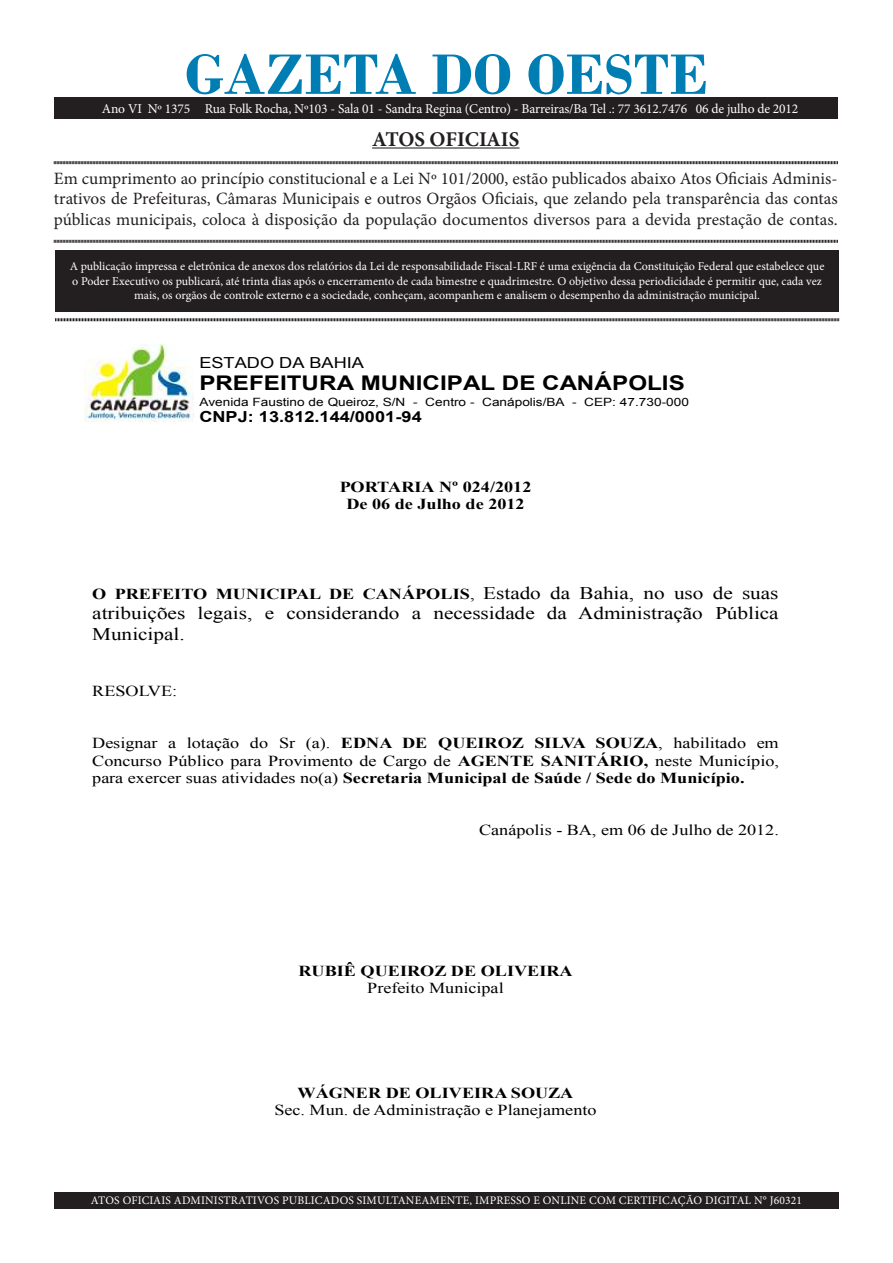
<style>
.page{position:relative;width:893px;height:1263px;background:#fff}
.page>*{position:absolute;margin:0;border:0;box-sizing:border-box;transform-origin:0 0}
.t1{font:700 60px "Bodoni";color:#007eb4}
.t2{font:700 21px "Minion Pro";letter-spacing:-.005em;color:#231f20}
.t3{font:700 20.25px "Arial";color:#000;scale:1.19 1}
.t4{font:17.85px/20.4px "Times New Roman";color:#000;scale:1.19 1}
.t5{font:17.25px/20.7px "Minion Pro";color:#231f20;text-align:justify}
.t6{font:15.15px/17.5px "Times New Roman";color:#000;text-align:justify;scale:1.19 1}
.t7{font:700 15.15px/17.5px "Times New Roman";color:#000;text-align:center;scale:1.19 1}
.t8{font:700 15.15px "Arial";color:#000;scale:1.19 1}
.t9{font:15.15px "Arial";color:#000;scale:1.19 1}
.t10{font:13.5px "Minion Pro";letter-spacing:-.01em;color:#fff}
.t11{font:12px/14.4px "Minion Pro";color:#fff;text-align:center}
.t12{font:11.55px "Minion Pro";letter-spacing:.015em;color:#fff}
.t13{font:11.4px "Arial";letter-spacing:.005em;color:#000;scale:1.19 1}
.s1{font-weight:400}
.s2{font-weight:400;font-size:17.85px}
.s3{font-weight:700}
</style>
<div class="page">
<div style="left:54px;top:1192px;width:785px;height:17px;background:#231f20"></div>
<div style="left:55px;top:250px;width:784px;height:61px;background:#231f20"></div>
<hr style="left:372px;top:147px;width:147px;height:2px;background:#231f20">
<svg style="left:54px;top:161px;width:784px;height:4px"></svg>
<svg style="left:54px;top:239px;width:784px;height:4px"></svg>
<svg style="left:55px;top:318px;width:784px;height:4px"></svg>
<div style="left:54px;top:98px;width:784px;height:20px;background:#231f20"></div>
<img style="left:85px;top:344px;width:109px;height:78px">
<p class="t1" style="left:185px;top:39px;width:525px">GAZETA DO OESTE</p>
<p class="t2" style="left:372px;top:124px;width:149px">ATOS OFICIAIS</p>
<p class="t5" style="left:54px;top:168px;width:785px">Em cumprimento ao princípio constitucional e a Lei Nº 101/2000, estão publicados abaixo Atos Oficiais Adminis&shy;trativos de Prefeituras, Câmaras Municipais e outros Orgãos Oficiais, que zelando pela transparência das contas públicas municipais, coloca à disposição da população documentos diversos para a devida prestação de contas.</p>
<p class="t11" style="left:70px;top:259px;width:756px">A publicação impressa e eletrônica de anexos dos relatórios da Lei de responsabilidade Fiscal-LRF é uma exigência da Constituição Federal que estabelece que o Poder Executivo os publicará, até trinta dias após o encerramento de cada bimestre e quadrimestre. O objetivo dessa periodicidade é permitir que, cada vez mais, os orgãos de controle externo e a sociedade, conheçam, acompanhem e analisem o desempenho da administração municipal.</p>
<p class="t10" style="left:102px;top:99px;width:698px">Ano VI Nº 1375 Rua Folk Rocha, Nº103 - Sala 01 - Sandra Regina (Centro) - Barreiras/Ba Tel .: 77 3612.7476 06 de julho de 2012</p>
<p class="t9" style="left:199px;top:353px;width:140px">ESTADO DA BAHIA</p>
<p class="t3" style="left:199px;top:369px;width:409px">PREFEITURA MUNICIPAL DE CANÁPOLIS</p>
<p class="t13" style="left:199px;top:394px;width:413px">Avenida Faustino de Queiroz, S/N - Centro - Canápolis/BA - CEP: 47.730-000</p>
<p class="t8" style="left:199px;top:406px;width:188px">CNPJ: 13.812.144/0001-94</p>
<p class="t7" style="left:340px;top:478px;width:163px">PORTARIA Nº 024/2012<br>De 06 de Julho de 2012</p>
<p class="t7" style="left:92px;top:585px;width:578px">O PREFEITO MUNICIPAL DE CANÁPOLIS<span class="s1">,</span> <span class="s2">Estado da Bahia, no uso de suas</span></p>
<p class="t4" style="left:92px;top:603px;width:578px">atribuições legais, e considerando a necessidade da Administração Pública<br>Municipal.</p>
<p class="t6" style="left:92px;top:681px;width:73px">RESOLVE:</p>
<p class="t6" style="left:92px;top:734px;width:579px">Designar a lotação do Sr (a). <span class="s3">EDNA DE QUEIROZ SILVA SOUZA</span>, habilitado em Concurso Público para Provimento de Cargo de <span class="s3">AGENTE SANITÁRIO,</span> neste Município, para exercer suas atividades no(a) <span class="s3">Secretaria Municipal de Saúde / Sede do Município.</span></p>
<p class="t6" style="left:479px;top:821px;width:253px">Canápolis - BA, em 06 de Julho de 2012.</p>
<p class="t7" style="left:298px;top:961px;width:232px">RUBIÊ QUEIROZ DE OLIVEIRA<br><span class="s1">Prefeito Municipal</span></p>
<p class="t6" style="left:274px;top:1084px;width:272px;text-align:center"><span class="s3">WÁGNER DE OLIVEIRA SOUZA<br></span>Sec. Mun. de Administração e Planejamento</p>
<p class="t12" style="left:91px;top:1192px;width:713px">ATOS OFICIAIS ADMINISTRATIVOS PUBLICADOS SIMULTANEAMENTE, IMPRESSO E ONLINE COM CERTIFICAÇÃO DIGITAL N° J60321</p>
</div>
